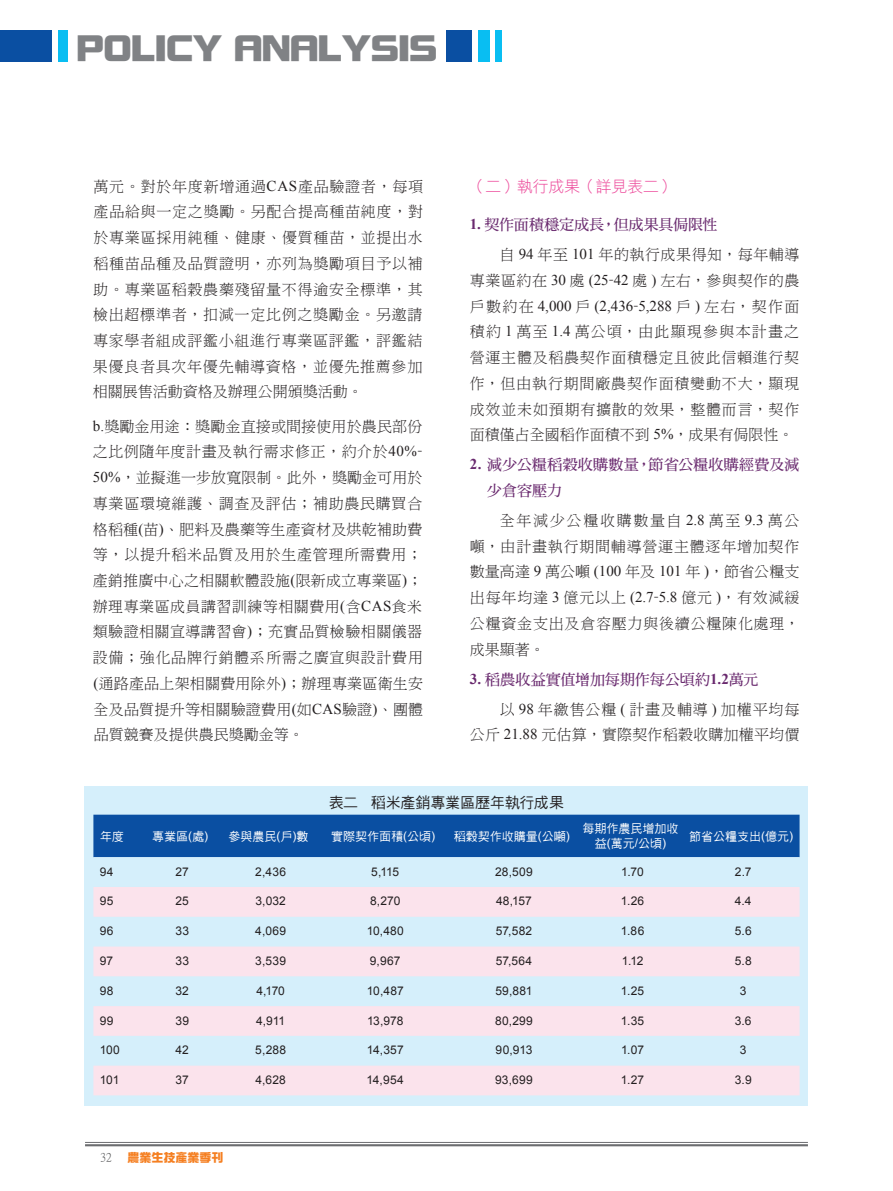
<style>
.page{position:relative;width:893px;height:1191px;background:#fff}
.page>*{position:absolute;margin:0;border:0;box-sizing:border-box;transform-origin:0 0}
.t1{font:36px "DF Zong Yi W9 WINP BF";color:#808285}
.t2{font:15.75px "DF Hei W3 WINP BF";color:#ed4c9c}
.t3{font:15px/25.7px "DF Ming W3 WIN BF";letter-spacing:.035em;color:#231f20;text-align:justify}
.t4{font:15px/25.7px "DF Ming W7 WIN BF";letter-spacing:.005em;color:#69296e}
.t5{font:15px/25.7px "DF Ming W3 WIN BF";letter-spacing:.015em;color:#231f20;text-align:right}
.t6{font:15px "Times New Roman";color:#231f20}
.t7{font:15px "DF Hei W5 WIN BF";letter-spacing:-.01em;color:#231f20}
.t8{font:12px "Arial";letter-spacing:.01em;color:#231f20}
.t9{font:12px/15px "DF Hei W5 WIN BF";color:#fff;text-align:center}
.t10{font:12px "DF Zong Yi W9 WINP BF";color:#f57f21}
.t11{font:12px "P Ming Li U";color:#57585a}
.s1{font-family:"Times New Roman"}
.s2{font-family:"DF Hei W3 WINP BF"}
.s3{font-family:"Times New Roman";font-weight:700}
.s4{font-family:"DF Ming W3 WIN BF"}
.s5{font-family:"Arial"}
</style>
<div class="page">
<hr style="left:85px;top:1142px;width:723px;height:1px;background:#6c6d70">
<hr style="left:85px;top:1144px;width:723px;height:2px;background:#6c6d70">
<div style="left:446px;top:30px;width:26px;height:32px;background:#0a4fa2"></div>
<div style="left:479px;top:30px;width:11px;height:32px;background:#09bef2"></div>
<div style="left:496px;top:30px;width:6px;height:32px;background:#09bef2"></div>
<div style="left:58px;top:30px;width:9px;height:32px;background:#09bef2"></div>
<div style="left:0;top:30px;width:51px;height:32px;background:#0a4fa2"></div>
<div style="left:85px;top:787px;width:723px;height:319px;background:#d5effb"></div>
<div style="left:93px;top:814px;width:707px;height:43px;background:#0a4fa2"></div>
<svg style="left:93px;top:887px;width:707px;height:208px;fill:#fbe3ec"></svg>
<h1 class="t1" style="left:77px;top:30px;width:362px">POLICY ANALYSIS</h1>
<p class="t3" style="left:93px;top:173px;width:332px">萬元。對於年度新增通過<span class="s1">CAS</span>產品驗證者，每項產品給與一定之獎勵。另配合提高種苗純度，對於專業區採用純種、健康、優質種苗，並提出水稻種苗品種及品質證明，亦列為獎勵項目予以補助。專業區稻榖農藥殘留量不得逾安全標準，其檢出超標準者，扣減一定比例之獎勵金。另邀請專家學者組成評鑑小組進行專業區評鑑，評鑑結果優良者具次年優先輔導資格，並優先推薦參加相關展售活動資格及辦理公開頒獎活動。</p>
<p class="t3" style="left:93px;top:413px;width:332px"><span class="s1">b.</span>獎勵金用途：獎勵金直接或間接使用於農民部份之比例隨年度計畫及執行需求修正，約介於<span class="s1">40%</span><span class="s2">- </span><span class="s1">50%</span>，並擬進一步放寬限制。此外，獎勵金可用於專業區環境維護、調查及評估；補助農民購買合格稻種<span class="s1">(</span>苗<span class="s1">)</span>、肥料及農藥等生產資材及烘乾補助費等，以提升稻米品質及用於生產管理所需費用；產銷推廣中心之相關軟體設施<span class="s1">(</span>限新成立專業區<span class="s1">)</span>；辦理專業區成員講習訓練等相關費用<span class="s1">(</span>含<span class="s1">CAS</span>食米類驗證相關宣導講習會<span class="s1">)</span>；充實品質檢驗相關儀器設備；強化品牌行銷體系所需之廣宣與設計費用<span class="s1">(</span>通路產品上架相關費用除外<span class="s1">)</span>；辦理專業區衛生安全及品質提升等相關驗證費用<span class="s1">(</span>如<span class="s1">CAS</span>驗證<span class="s1">)</span>、團體品質競賽及提供農民獎勵金等。</p>
<p class="t2" style="left:470px;top:179px;width:206px">（二）執行成果（詳見表二）</p>
<p class="t4" style="left:470px;top:212px;width:249px"><span class="s3">1.</span> 契作面積穩定成長，但成果具侷限性</p>
<p class="t3" style="left:470px;top:242px;width:331px;text-align:right">自 <span class="s1">94</span> 年至 <span class="s1">101</span> 年的執行成果得知，每年輔導<br>專業區約在 <span class="s1">30</span> 處 <span class="s1">(25</span><span class="s2">-</span><span class="s1">42</span> 處 <span class="s1">)</span> 左右，參與契作的農</p>
<p class="t6" style="left:470px;top:295px;width:331px"><span class="s4">戶數約在</span> 4,000 <span class="s4">戶</span> (2,436<span class="s2">-</span>5,288 <span class="s4">戶</span> ) <span class="s4">左右，契作面</span></p>
<p class="t3" style="left:470px;top:319px;width:331px">積約 <span class="s1">1</span> 萬至 <span class="s1">1.4</span> 萬公頃，由此顯現參與本計畫之營運主體及稻農契作面積穩定且彼此信賴進行契作，但由執行期間廠農契作面積變動不大，顯現成效並未如預期有擴散的效果，整體而言，契作面積僅占全國稻作面積不到 <span class="s1">5%</span>，成果有侷限性。</p>
<p class="t4" style="left:487px;top:452px;width:314px;text-indent:-17px"><span class="s3">2.</span> 減少公糧稻穀收購數量，節省公糧收購經費及減少倉容壓力</p>
<p class="t3" style="left:470px;top:507px;width:331px;text-indent:30px">全年減少公糧收購數量自 <span class="s1">2.8</span> 萬至 <span class="s1">9.3</span> 萬公噸，由計畫執行期間輔導營運主體逐年增加契作數量高達 <span class="s1">9</span> 萬公噸 <span class="s1">(100</span> 年及 <span class="s1">101</span> 年 <span class="s1">)</span>，節省公糧支出每年均達 <span class="s1">3</span> 億元以上 <span class="s1">(2.7</span><span class="s2">-</span><span class="s1">5.8</span> 億元 <span class="s1">)</span>，有效減緩公糧資金支出及倉容壓力與後續公糧陳化處理，成果顯著。</p>
<p class="t4" style="left:470px;top:666px;width:290px"><span class="s3">3.</span> 稻農收益實值增加每期作每公頃約<span class="s3">1.2</span>萬元</p>
<p class="t5" style="left:470px;top:696px;width:331px">以 <span class="s1">98</span> 年繳售公糧 <span class="s1">(</span> 計畫及輔導 <span class="s1">)</span> 加權平均每<br>公斤 <span class="s1">21.88</span> 元估算，實際契作稻穀收購加權平均價</p>
<p class="t7" style="left:329px;top:795px;width:237px">表二 稻米產銷專業區歷年執行成果</p>
<p class="t9" style="left:100px;top:828px;width:25px">年度</p>
<p class="t9" style="left:152px;top:828px;width:57px">專業區<span class="s5">(</span>處<span class="s5">)</span></p>
<p class="t9" style="left:229px;top:828px;width:81px">參與農民<span class="s5">(</span>戶<span class="s5">)</span>數</p>
<p class="t9" style="left:331px;top:828px;width:105px">實際契作面積<span class="s5">(</span>公頃<span class="s5">)</span></p>
<p class="t9" style="left:454px;top:828px;width:117px">稻穀契作收購量<span class="s5">(</span>公噸<span class="s5">)</span></p>
<p class="t9" style="left:582px;top:821px;width:97px">每期作農民增加收益<span class="s5">(</span>萬元<span class="s5">/</span>公頃<span class="s5">)</span></p>
<p class="t9" style="left:689px;top:828px;width:105px">節省公糧支出<span class="s5">(</span>億元<span class="s5">)</span></p>
<p class="t8" style="left:100px;top:863px;width:15px">94</p>
<p class="t8" style="left:176px;top:863px;width:15px">27</p>
<p class="t8" style="left:255px;top:863px;width:32px">2,436</p>
<p class="t8" style="left:371px;top:863px;width:29px">5,115</p>
<p class="t8" style="left:495px;top:863px;width:39px">28,509</p>
<p class="t8" style="left:621px;top:863px;width:24px">1.70</p>
<p class="t8" style="left:735px;top:863px;width:18px">2.7</p>
<p class="t8" style="left:100px;top:893px;width:15px">95</p>
<p class="t8" style="left:176px;top:893px;width:15px">25</p>
<p class="t8" style="left:255px;top:893px;width:32px">3,032</p>
<p class="t8" style="left:370px;top:893px;width:32px">8,270</p>
<p class="t8" style="left:496px;top:893px;width:37px">48,157</p>
<p class="t8" style="left:621px;top:893px;width:25px">1.26</p>
<p class="t8" style="left:735px;top:893px;width:18px">4.4</p>
<p class="t8" style="left:100px;top:923px;width:15px">96</p>
<p class="t8" style="left:175px;top:923px;width:15px">33</p>
<p class="t8" style="left:255px;top:923px;width:32px">4,069</p>
<p class="t8" style="left:367px;top:923px;width:39px">10,480</p>
<p class="t8" style="left:496px;top:923px;width:38px">57,582</p>
<p class="t8" style="left:621px;top:923px;width:25px">1.86</p>
<p class="t8" style="left:735px;top:923px;width:18px">5.6</p>
<p class="t8" style="left:100px;top:953px;width:15px">97</p>
<p class="t8" style="left:175px;top:953px;width:15px">33</p>
<p class="t8" style="left:255px;top:953px;width:32px">3,539</p>
<p class="t8" style="left:370px;top:953px;width:32px">9,967</p>
<p class="t8" style="left:496px;top:953px;width:38px">57,564</p>
<p class="t8" style="left:622px;top:953px;width:23px">1.12</p>
<p class="t8" style="left:735px;top:953px;width:19px">5.8</p>
<p class="t8" style="left:100px;top:982px;width:15px">98</p>
<p class="t8" style="left:176px;top:982px;width:15px">32</p>
<p class="t8" style="left:256px;top:982px;width:30px">4,170</p>
<p class="t8" style="left:367px;top:982px;width:38px">10,487</p>
<p class="t8" style="left:495px;top:982px;width:39px">59,881</p>
<p class="t8" style="left:621px;top:982px;width:25px">1.25</p>
<p class="t8" style="left:740px;top:982px;width:8px">3</p>
<p class="t8" style="left:100px;top:1012px;width:15px">99</p>
<p class="t8" style="left:175px;top:1012px;width:15px">39</p>
<p class="t8" style="left:256px;top:1012px;width:31px">4,911</p>
<p class="t8" style="left:367px;top:1012px;width:38px">13,978</p>
<p class="t8" style="left:495px;top:1012px;width:39px">80,299</p>
<p class="t8" style="left:621px;top:1012px;width:25px">1.35</p>
<p class="t8" style="left:735px;top:1012px;width:18px">3.6</p>
<p class="t8" style="left:100px;top:1042px;width:22px">100</p>
<p class="t8" style="left:176px;top:1042px;width:15px">42</p>
<p class="t8" style="left:255px;top:1042px;width:32px">5,288</p>
<p class="t8" style="left:367px;top:1042px;width:38px">14,357</p>
<p class="t8" style="left:496px;top:1042px;width:38px">90,913</p>
<p class="t8" style="left:621px;top:1042px;width:24px">1.07</p>
<p class="t8" style="left:740px;top:1042px;width:8px">3</p>
<p class="t8" style="left:100px;top:1072px;width:21px">101</p>
<p class="t8" style="left:176px;top:1072px;width:15px">37</p>
<p class="t8" style="left:255px;top:1072px;width:32px">4,628</p>
<p class="t8" style="left:367px;top:1072px;width:39px">14,954</p>
<p class="t8" style="left:495px;top:1072px;width:39px">93,699</p>
<p class="t8" style="left:621px;top:1072px;width:25px">1.27</p>
<p class="t8" style="left:735px;top:1072px;width:19px">3.9</p>
<p class="t11" style="left:100px;top:1151px;width:13px">32</p>
<p class="t10" style="left:128px;top:1151px;width:97px">農業生技產業季刊</p>
</div>
